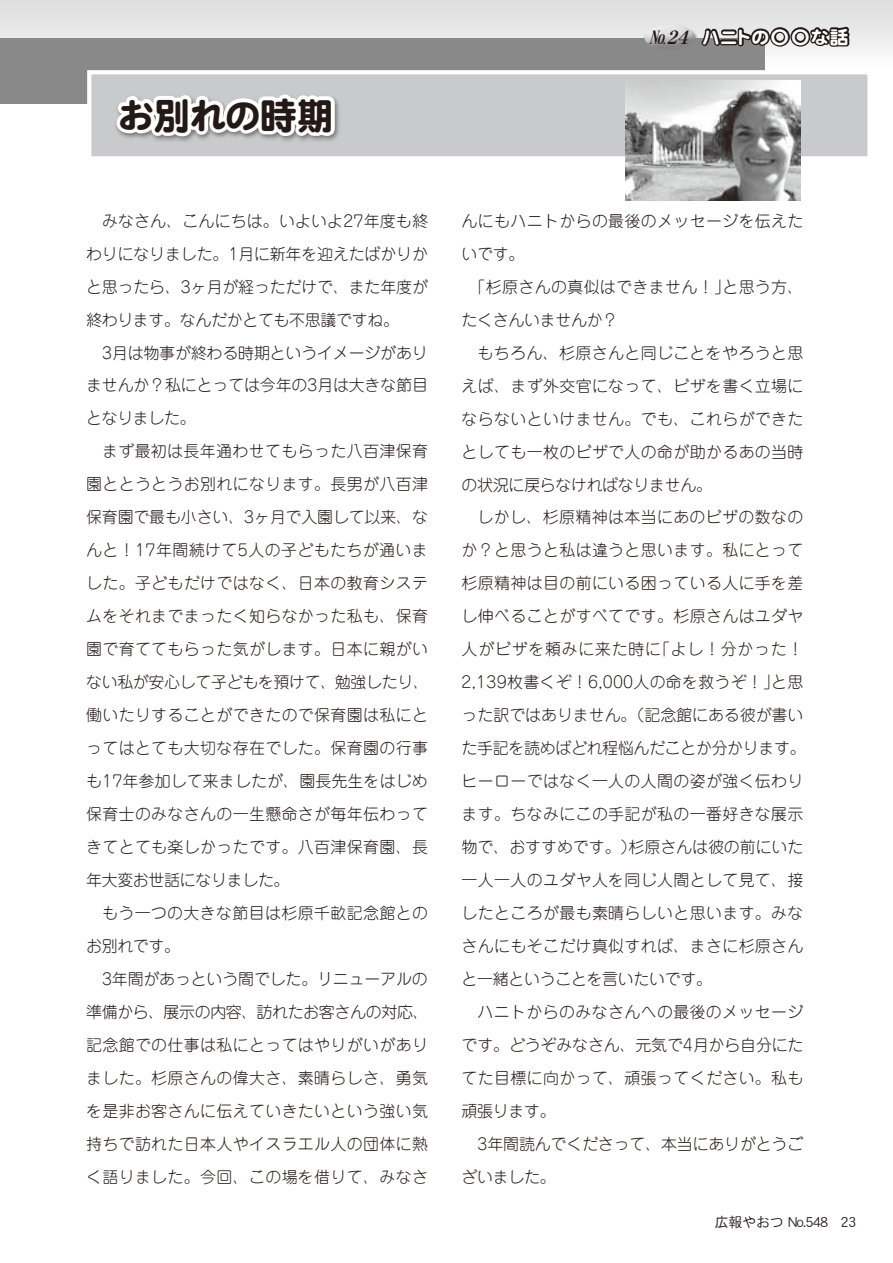
<style>
.page{position:relative;width:893px;height:1263px;background:#fff}
.page>*{position:absolute;margin:0;border:0;box-sizing:border-box;transform-origin:0 0}
.t1{font:37.2px "DF Maru Gothic SB WING RKSJ H";color:#231916}
.t2{font:18.6px "DF Maru Gothic SB WING RKSJ H";letter-spacing:.1em;color:#fff}
.t3{font:300 15.9px/33px "Jun 101 Pro";letter-spacing:.02em;color:#231916;text-align:justify}
.t4{font:300 15.9px "Jun 101 Pro";letter-spacing:-.02em;color:#231916}
.t5{font:300 15.9px "Jun 101 Pro";letter-spacing:-.005em;color:#231916}
.t6{font:300 15.9px "Jun 101 Pro";letter-spacing:-.01em;color:#231916}
.t7{font:300 15.9px "Jun 101 Pro";letter-spacing:.045em;color:#231916}
.t8{font:13.8px "DFHS Gothic W3 WINP RKSJ H";color:#231916}
.s1{font-family:"DFHS Mincho W9 WINP RKSJ H";font-style:italic;color:#231916}
</style>
<div class="page">
<div style="left:0;top:0;width:893px;height:68px;background:linear-gradient(to bottom,#dcdcdc,#fbfbfb)"></div>
<div style="left:0;top:38px;width:764px;height:66px;background:#898989"></div>
<div style="left:87px;top:70px;width:785px;height:91px;background:#c9cacb;border:4px solid #fff"></div>
<img style="left:625px;top:80px;width:175px;height:120px">
<svg style="left:111px;top:70px;width:227px;height:91px"></svg>
<svg style="left:700px;top:24px;width:151px;height:25px"></svg>
<div style="left:643px;top:24px;width:56px;height:29px;background:#898989;opacity:.75"></div>
<div style="left:643px;top:23px;width:54px;height:18px;background:#e6e6e7"></div>
<div style="left:643px;top:29px;width:54px;height:22px;background:#898989;opacity:.75"></div>
<h1 class="t1" style="left:119px;top:97px;width:216px">お別れの時期</h1>
<p class="t3" style="left:86px;top:202px;width:343px;text-indent:16px">みなさん、こんにちは。いよいよ27年度も終わりになりました。1月に新年を迎えたばかりかと思ったら、3ヶ月が経っただけで、また年度が終わります。なんだかとても不思議ですね。</p>
<p class="t3" style="left:86px;top:334px;width:343px;text-indent:16px">3月は物事が終わる時期というイメージがありませんか？私にとっては今年の3月は大きな節目となりました。</p>
<p class="t3" style="left:86px;top:433px;width:344px;text-indent:16px">まず最初は長年通わせてもらった八百津保育園ととうとうお別れになります。長男が八百津保育園で最も小さい、3ヶ月で入園して以来、なんと！17年間続けて5人の子どもたちが通いました。子どもだけではなく、日本の教育システムをそれまでまったく知らなかった私も、保育園で育ててもらった気がします。日本に親がいない私が安心して子どもを預けて、勉強したり、働いたりすることができたので保育園は私にとってはとても大切な存在でした。保育園の行事も17年参加して来ましたが、園長先生をはじめ保育士のみなさんの一生懸命さが毎年伝わってきてとても楽しかったです。八百津保育園、長年大変お世話になりました。</p>
<p class="t3" style="left:86px;top:894px;width:343px;text-indent:16px">もう一つの大きな節目は杉原千畝記念館とのお別れです。</p>
<p class="t3" style="left:86px;top:960px;width:344px;text-indent:16px">3年間があっという間でした。リニューアルの準備から、展示の内容、訪れたお客さんの対応、記念館での仕事は私にとってはやりがいがありました。杉原さんの偉大さ、素晴らしさ、勇気を是非お客さんに伝えていきたいという強い気持ちで訪れた日本人やイスラエル人の団体に熱く語りました。今回、この場を借りて、みなさ</p>
<p class="t2" style="left:649px;top:28px;width:201px"><span class="s1">№24</span> ハニトの〇〇な話</p>
<p class="t3" style="left:462px;top:202px;width:343px">んにもハニトからの最後のメッセージを伝えた</p>
<p class="t3" style="left:462px;top:235px;width:64px">いです。</p>
<p class="t3" style="left:470px;top:268px;width:335px">「杉原さんの真似はできません！」と思う方、</p>
<p class="t4" style="left:462px;top:307px;width:174px">たくさんいませんか？　</p>
<p class="t3" style="left:478px;top:334px;width:327px">もちろん、杉原さんと同じことをやろうと思</p>
<p class="t3" style="left:462px;top:367px;width:343px">えば、まず外交官になって、ビザを書く立場に</p>
<p class="t3" style="left:462px;top:400px;width:343px">ならないといけません。でも、これらができた</p>
<p class="t3" style="left:462px;top:433px;width:343px">としても一枚のビザで人の命が助かるあの当時</p>
<p class="t4" style="left:462px;top:472px;width:252px">の状況に戻らなければなりません。</p>
<p class="t3" style="left:478px;top:499px;width:327px">しかし、杉原精神は本当にあのビザの数なの</p>
<p class="t3" style="left:462px;top:532px;width:343px">か？と思うと私は違うと思います。私にとって</p>
<p class="t3" style="left:462px;top:565px;width:343px">杉原精神は目の前にいる困っている人に手を差</p>
<p class="t3" style="left:462px;top:598px;width:343px">し伸べることがすべてです。杉原さんはユダヤ</p>
<p class="t7" style="left:462px;top:637px;width:343px">人がビザを頼みに来た時に「よし！分かった！</p>
<p class="t3" style="left:462px;top:664px;width:343px">2,139枚書くぞ！6,000人の命を救うぞ！」と思</p>
<p class="t5" style="left:462px;top:703px;width:343px">った訳ではありません。（記念館にある彼が書い</p>
<p class="t4" style="left:462px;top:735px;width:346px">た手記を読めばどれ程悩んだことか分かります。</p>
<p class="t3" style="left:462px;top:763px;width:343px">ヒーローではなく一人の人間の姿が強く伝わり</p>
<p class="t3" style="left:462px;top:796px;width:343px">ます。ちなみにこの手記が私の一番好きな展示</p>
<p class="t5" style="left:462px;top:834px;width:343px">物で、おすすめです。）杉原さんは彼の前にいた</p>
<p class="t3" style="left:462px;top:862px;width:343px">一人一人のユダヤ人を同じ人間として見て、接</p>
<p class="t3" style="left:462px;top:895px;width:343px">したところが最も素晴らしいと思います。みな</p>
<p class="t3" style="left:462px;top:928px;width:343px">さんにもそこだけ真似すれば、まさに杉原さん</p>
<p class="t4" style="left:462px;top:966px;width:252px">と一緒ということを言いたいです。</p>
<p class="t3" style="left:478px;top:993px;width:327px">ハニトからのみなさんへの最後のメッセージ</p>
<p class="t6" style="left:462px;top:1032px;width:343px">です。どうぞみなさん、元気で4月から自分にた</p>
<p class="t3" style="left:462px;top:1059px;width:343px">てた目標に向かって、頑張ってください。私も</p>
<p class="t3" style="left:462px;top:1092px;width:96px">頑張ります。</p>
<p class="t6" style="left:478px;top:1131px;width:327px">3年間読んでくださって、本当にありがとうご</p>
<p class="t3" style="left:462px;top:1158px;width:96px">ざいました。</p>
<p class="t8" style="left:715px;top:1215px;width:142px">広報やおつ No.548 23</p>
</div>
